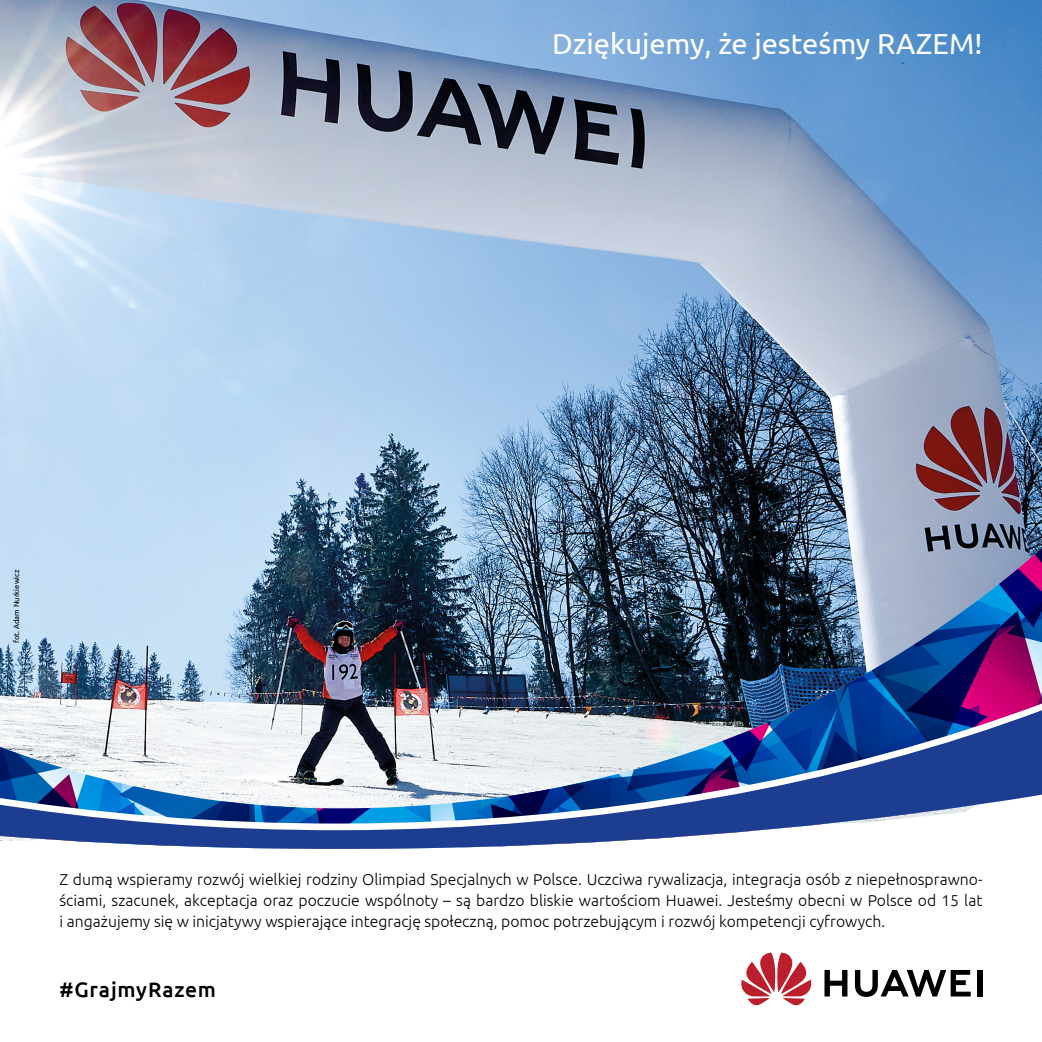
<style>
.page{position:relative;width:1042px;height:1042px;background:#fff}
.page>*{position:absolute;margin:0;border:0;box-sizing:border-box;transform-origin:0 0}
.t1{font:29.05px "Ubuntu";color:#fff}
.t2{font:500 21px "Ubuntu";letter-spacing:.04em;color:#000}
.t3{font:300 15.75px/21px "Ubuntu";color:#000;text-align:justify}
.t4{font:7.52px "Ubuntu";color:#000}
</style>
<div class="page">
<img style="left:0;top:0;width:1042px;height:545px">
<img style="left:0;top:548px;width:1042px;height:154px">
<img style="left:0;top:702px;width:1042px;height:7px">
<svg style="left:0;top:709px;width:1042px;height:140px"></svg>
<svg style="left:741px;top:952px;width:71px;height:53px"></svg>
<svg style="left:824px;top:970px;width:23px;height:26px"></svg>
<div style="left:977px;top:970px;width:5px;height:26px;background:#000"></div>
<svg style="left:855px;top:970px;width:115px;height:27px"></svg>
<h1 class="t1" style="left:552px;top:26px;width:432px">Dziękujemy, że jesteśmy RAZEM!</h1>
<p class="t4" style="left:12px;top:643px;width:75px;rotate:-90deg">fot. Adam Nurkiewicz</p>
<p class="t3" style="left:60px;top:868px;width:924px">Z dumą wspieramy rozwój wielkiej rodziny Olimpiad Specjalnych w Polsce. Uczciwa rywalizacja, integracja osób z niepełnosprawno&shy;ściami, szacunek, akceptacja oraz poczucie wspólnoty – są bardzo bliskie wartościom Huawei. Jesteśmy obecni w Polsce od 15 lat i angażujemy się w inicjatywy wspierające integrację społeczną, pomoc potrzebującym i rozwój kompetencji cyfrowych.</p>
<h2 class="t2" style="left:60px;top:976px;width:158px">#GrajmyRazem</h2>
</div>
